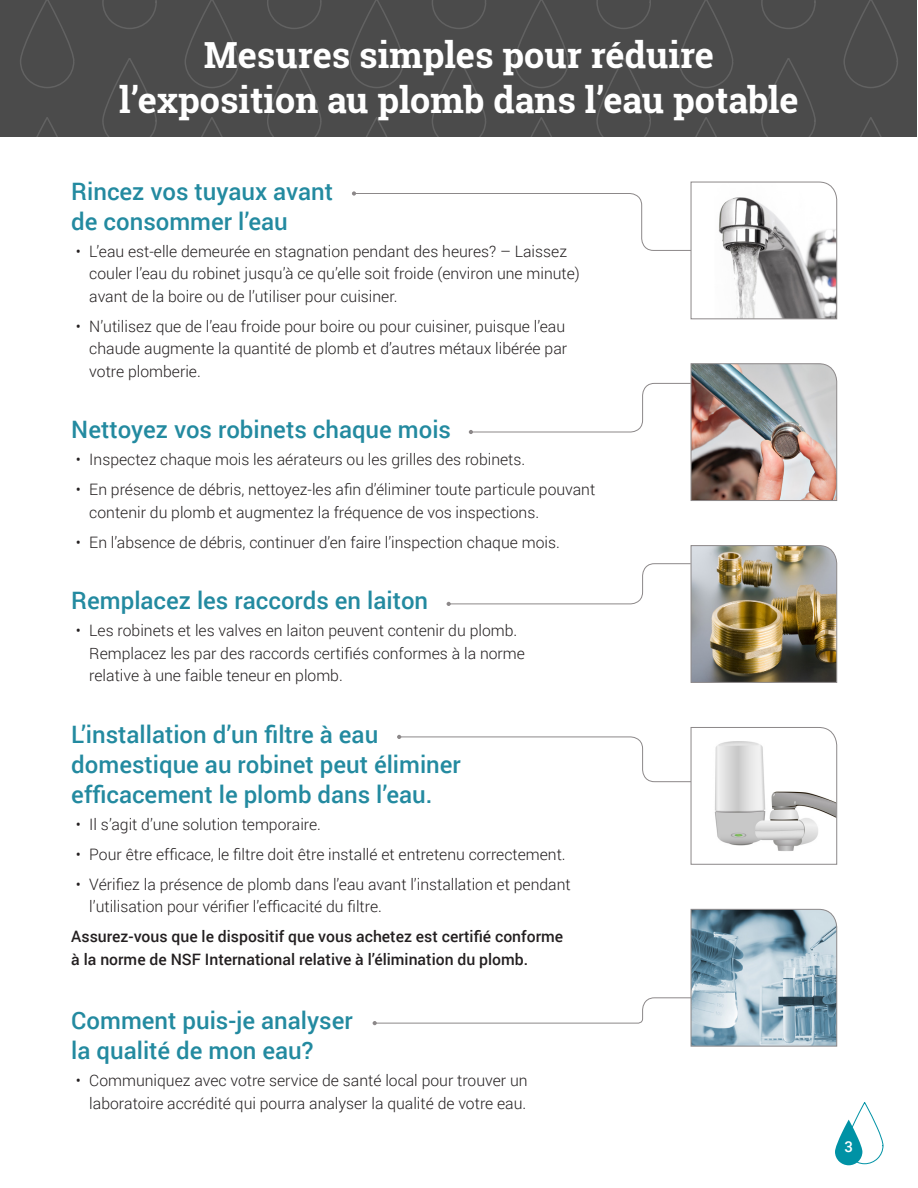
<style>
.page{position:relative;width:918px;height:1188px;background:#fff}
.page>*{position:absolute;margin:0;border:0;box-sizing:border-box;transform-origin:0 0}
.t1{font:700 36px/45px "Roboto Slab";color:#fff;text-align:center}
.H2_before_bullet_FR{font:500 24px/30px "Roboto";color:#238aa0}
.t2{font:300 15.75px/22.5px "Roboto";color:#231f20}
.Body{font:500 15.75px/22.5px "Roboto";color:#231f20}
.t3{font:500 15px "Roboto";color:#fff}
</style>
<div class="page">
<svg style="left:835px;top:1102px;width:49px;height:63px"></svg>
<div style="left:0;top:0;width:916px;height:137px;background:#4b4b4b"></div>
<svg style="left:102px;top:58px;width:55px;height:79px"></svg>
<svg style="left:102px;top:0;width:55px;height:29px"></svg>
<svg style="left:267px;top:58px;width:55px;height:79px"></svg>
<svg style="left:267px;top:0;width:55px;height:29px"></svg>
<svg style="left:185px;top:0;width:54px;height:88px"></svg>
<svg style="left:201px;top:117px;width:22px;height:20px"></svg>
<svg style="left:20px;top:0;width:55px;height:88px"></svg>
<svg style="left:36px;top:117px;width:22px;height:20px"></svg>
<svg style="left:843px;top:0;width:55px;height:88px"></svg>
<svg style="left:860px;top:117px;width:22px;height:20px"></svg>
<img style="left:469px;top:363px;width:368px;height:138px">
<img style="left:447px;top:545px;width:390px;height:138px">
<svg style="left:349px;top:0;width:488px;height:320px"></svg>
<svg style="left:373px;top:909px;width:464px;height:138px"></svg>
<svg style="left:397px;top:727px;width:440px;height:138px"></svg>
<p class="t1" style="left:119px;top:32px;width:681px">Mesures simples pour réduire l’exposition au plomb dans l’eau potable</p>
<p class="H2_before_bullet_FR" style="left:71px;top:175px;width:263px">Rincez vos tuyaux avant de consommer l’eau</p>
<p class="t2" style="left:89px;top:240px;width:492px;text-indent:-14px">• L’eau est-elle demeurée en stagnation pendant des heures? – Laissez couler l’eau du robinet jusqu’à ce qu’elle soit froide (environ une minute) avant de la boire ou de l’utiliser pour cuisiner.</p>
<p class="t2" style="left:89px;top:315px;width:479px;text-indent:-14px">• N’utilisez que de l’eau froide pour boire ou pour cuisiner, puisque l’eau chaude augmente la quantité de plomb et d’autres métaux libérée par votre plomberie.</p>
<p class="H2_before_bullet_FR" style="left:71px;top:414px;width:381px">Nettoyez vos robinets chaque mois</p>
<p class="t2" style="left:76px;top:448px;width:451px">• Inspectez chaque mois les aérateurs ou les grilles des robinets.</p>
<p class="t2" style="left:89px;top:478px;width:507px;text-indent:-14px">• En présence de débris, nettoyez-les afin d’éliminer toute particule pouvant contenir du plomb et augmentez la fréquence de vos inspections.</p>
<p class="t2" style="left:76px;top:531px;width:486px">• En l’absence de débris, continuer d’en faire l’inspection chaque mois.</p>
<p class="H2_before_bullet_FR" style="left:71px;top:585px;width:358px">Remplacez les raccords en laiton</p>
<p class="t2" style="left:89px;top:619px;width:437px;text-indent:-14px">• Les robinets et les valves en laiton peuvent contenir du plomb.<br>Remplacez les par des raccords certifiés conformes à la norme relative à une faible teneur en plomb.</p>
<p class="H2_before_bullet_FR" style="left:71px;top:718px;width:391px">L’installation d’un filtre à eau domestique au robinet peut éliminer efficacement le plomb dans l’eau.</p>
<p class="t2" style="left:76px;top:813px;width:247px">• Il s’agit d’une solution temporaire.</p>
<p class="t2" style="left:76px;top:843px;width:491px">• Pour être efficace, le filtre doit être installé et entretenu correctement.</p>
<p class="t2" style="left:89px;top:873px;width:483px;text-indent:-14px">• Vérifiez la présence de plomb dans l’eau avant l’installation et pendant l’utilisation pour vérifier l’efficacité du filtre.</p>
<p class="Body" style="left:71px;top:925px;width:493px">Assurez-vous que le dispositif que vous achetez est certifié conforme à la norme de NSF International relative à l’élimination du plomb.</p>
<p class="H2_before_bullet_FR" style="left:71px;top:1005px;width:283px">Comment puis-je analyser la qualité de mon eau?</p>
<p class="t2" style="left:76px;top:1069px;width:453px;text-align:right">• Communiquez avec votre service de santé local pour trouver un laboratoire accrédité qui pourra analyser la qualité de votre eau.</p>
<p class="t3" style="left:844px;top:1136px;width:10px">3</p>
</div>
